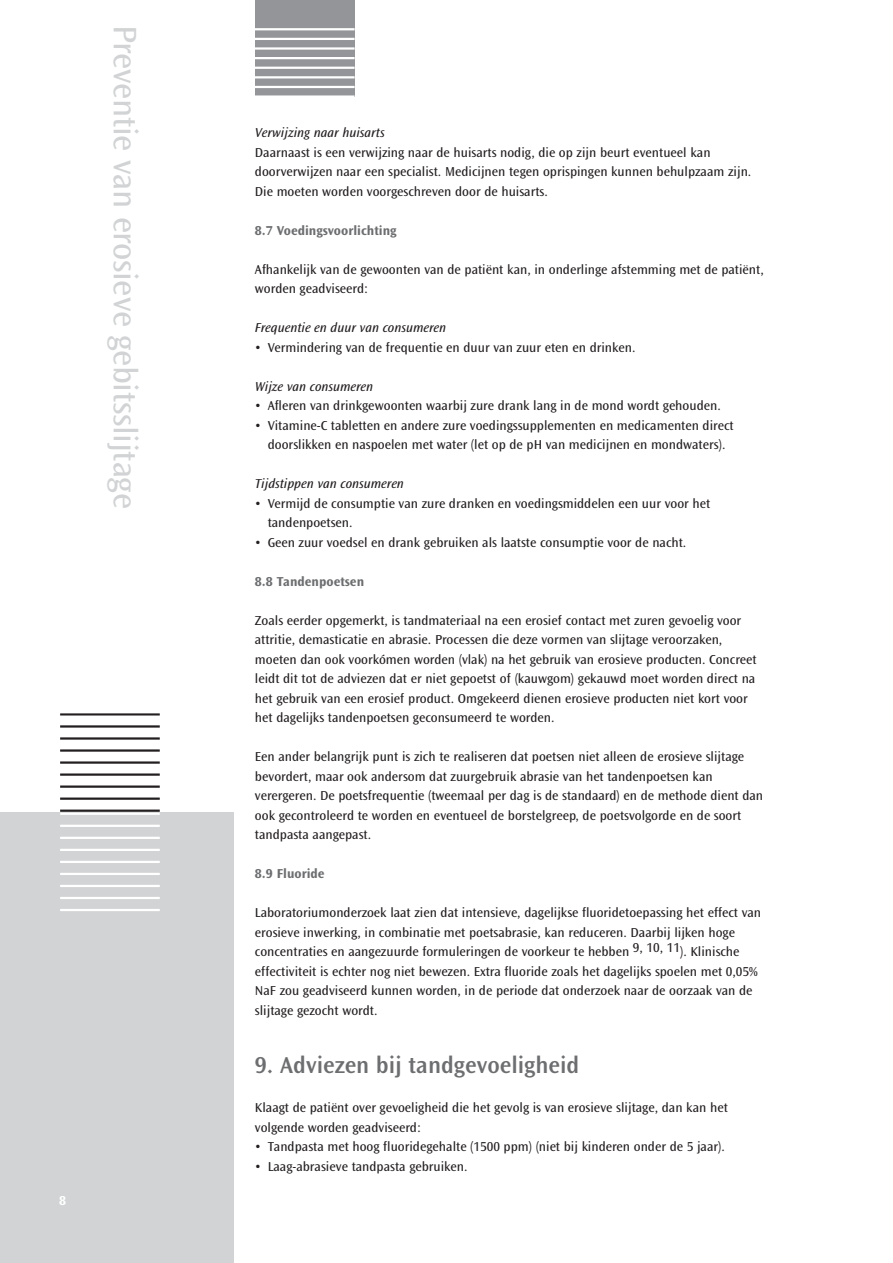
<style>
.page{position:relative;width:893px;height:1263px;background:#fff}
.page>*{position:absolute;margin:0;border:0;box-sizing:border-box;transform-origin:0 0}
.t1{font:33.9px "Ocean Sans MM 403 475";letter-spacing:-.01em;color:#d1d3d4}
.t2{font:24px "Ocean Sans MM 512 475";color:#6d6e70}
.t3{font:13.5px/19.5px "Ocean Sans MM 403 475";color:#231f20}
.t4{font:13.5px "Ocean Sans MM It 403 475";color:#231f20}
.t5{font:13.5px "Ocean Sans MM 648 475";color:#6d6e70}
.t6{font:13.5px "Ocean Sans MM 648 475";color:#fff}
</style>
<div class="page">
<div style="left:0;top:812px;width:234px;height:451px;background:#d1d3d4"></div>
<hr style="left:60px;top:813px;width:100px;height:2px;background:#fff">
<hr style="left:60px;top:825px;width:100px;height:2px;background:#fff">
<hr style="left:60px;top:837px;width:100px;height:2px;background:#fff">
<hr style="left:60px;top:849px;width:100px;height:2px;background:#fff">
<hr style="left:60px;top:861px;width:100px;height:2px;background:#fff">
<hr style="left:60px;top:873px;width:100px;height:2px;background:#fff">
<hr style="left:60px;top:885px;width:100px;height:2px;background:#fff">
<hr style="left:60px;top:897px;width:100px;height:2px;background:#fff">
<hr style="left:60px;top:909px;width:100px;height:2px;background:#fff">
<hr style="left:60px;top:713px;width:100px;height:2px;background:#231f20">
<hr style="left:60px;top:725px;width:100px;height:3px;background:#231f20">
<hr style="left:60px;top:737px;width:100px;height:3px;background:#231f20">
<hr style="left:60px;top:749px;width:100px;height:3px;background:#231f20">
<hr style="left:60px;top:761px;width:100px;height:3px;background:#231f20">
<hr style="left:60px;top:773px;width:100px;height:3px;background:#231f20">
<hr style="left:60px;top:785px;width:100px;height:3px;background:#231f20">
<hr style="left:60px;top:797px;width:100px;height:3px;background:#231f20">
<hr style="left:60px;top:809px;width:100px;height:3px;background:#231f20">
<div style="left:255px;top:1px;width:100px;height:96px;background:#939598"></div>
<hr style="left:255px;top:28px;width:100px;height:2px;background:#fff">
<hr style="left:255px;top:38px;width:100px;height:2px;background:#fff">
<hr style="left:255px;top:47px;width:100px;height:3px;background:#fff">
<hr style="left:255px;top:57px;width:100px;height:2px;background:#fff">
<hr style="left:255px;top:67px;width:100px;height:2px;background:#fff">
<hr style="left:255px;top:76px;width:100px;height:2px;background:#fff">
<hr style="left:255px;top:86px;width:100px;height:2px;background:#fff">
<hr style="left:255px;top:95px;width:100px;height:3px;background:#fff">
<h1 class="t1" style="left:139px;top:25px;width:485px;rotate:90deg">Preventie van erosieve gebitsslijtage</h1>
<p class="t6" style="left:59px;top:1195px;width:9px">8</p>
<p class="t4" style="left:255px;top:127px;width:131px">Verwijzing naar huisarts</p>
<p class="t3" style="left:255px;top:143px;width:498px">Daarnaast is een verwijzing naar de huisarts nodig, die op zijn beurt eventueel kan doorverwijzen naar een specialist. Medicijnen tegen oprispingen kunnen behulpzaam zijn.<br>Die moeten worden voorgeschreven door de huisarts.</p>
<p class="t5" style="left:255px;top:225px;width:143px">8.7 Voedingsvoorlichting</p>
<p class="t3" style="left:255px;top:260px;width:510px">Afhankelijk van de gewoonten van de patiënt kan, in onderlinge afstemming met de patiënt, worden geadviseerd:</p>
<p class="t4" style="left:255px;top:322px;width:193px">Frequentie en duur van consumeren</p>
<p class="t3" style="left:255px;top:338px;width:382px">• Vermindering van de frequentie en duur van zuur eten en drinken.</p>
<p class="t4" style="left:255px;top:381px;width:120px">Wijze van consumeren</p>
<p class="t3" style="left:255px;top:397px;width:467px">• Afleren van drinkgewoonten waarbij zure drank lang in de mond wordt gehouden.</p>
<p class="t3" style="left:255px;top:416px;width:480px;text-align:center">• Vitamine-C tabletten en andere zure voedingssupplementen en medicamenten direct doorslikken en naspoelen met water (let op de pH van medicijnen en mondwaters).</p>
<p class="t4" style="left:255px;top:478px;width:151px">Tijdstippen van consumeren</p>
<p class="t3" style="left:268px;top:494px;width:444px;text-indent:-13px">• Vermijd de consumptie van zure dranken en voedingsmiddelen een uur voor het tandenpoetsen.</p>
<p class="t3" style="left:255px;top:533px;width:433px">• Geen zuur voedsel en drank gebruiken als laatste consumptie voor de nacht.</p>
<p class="t5" style="left:255px;top:576px;width:111px">8.8 Tandenpoetsen</p>
<p class="t3" style="left:255px;top:611px;width:503px">Zoals eerder opgemerkt, is tandmateriaal na een erosief contact met zuren gevoelig voor attritie, demasticatie en abrasie. Processen die deze vormen van slijtage veroorzaken, moeten dan ook voorkómen worden (vlak) na het gebruik van erosieve producten. Concreet leidt dit tot de adviezen dat er niet gepoetst of (kauwgom) gekauwd moet worden direct na het gebruik van een erosief product. Omgekeerd dienen erosieve producten niet kort voor het dagelijks tandenpoetsen geconsumeerd te worden.</p>
<p class="t3" style="left:255px;top:748px;width:510px">Een ander belangrijk punt is zich te realiseren dat poetsen niet alleen de erosieve slijtage bevordert, maar ook andersom dat zuurgebruik abrasie van het tandenpoetsen kan verergeren. De poetsfrequentie (tweemaal per dag is de standaard) en de methode dient dan ook gecontroleerd te worden en eventueel de borstelgreep, de poetsvolgorde en de soort tandpasta aangepast.</p>
<p class="t5" style="left:255px;top:868px;width:71px">8.9 Fluoride</p>
<p class="t3" style="left:255px;top:904px;width:508px">Laboratoriumonderzoek laat zien dat intensieve, dagelijkse fluoridetoepassing het effect van erosieve inwerking, in combinatie met poetsabrasie, kan reduceren. Daarbij lijken hoge concentraties en aangezuurde formuleringen de voorkeur te hebben 9, 10, 11). Klinische effectiviteit is echter nog niet bewezen. Extra fluoride zoals het dagelijks spoelen met 0,05% NaF zou geadviseerd kunnen worden, in de periode dat onderzoek naar de oorzaak van de slijtage gezocht wordt.</p>
<h2 class="t2" style="left:255px;top:1055px;width:326px">9. Adviezen bij tandgevoeligheid</h2>
<p class="t3" style="left:255px;top:1099px;width:474px">Klaagt de patiënt over gevoeligheid die het gevolg is van erosieve slijtage, dan kan het volgende worden geadviseerd:</p>
<p class="t3" style="left:255px;top:1138px;width:471px">• Tandpasta met hoog fluoridegehalte (1500 ppm) (niet bij kinderen onder de 5 jaar).</p>
<p class="t3" style="left:255px;top:1157px;width:214px">• Laag-abrasieve tandpasta gebruiken.</p>
</div>
